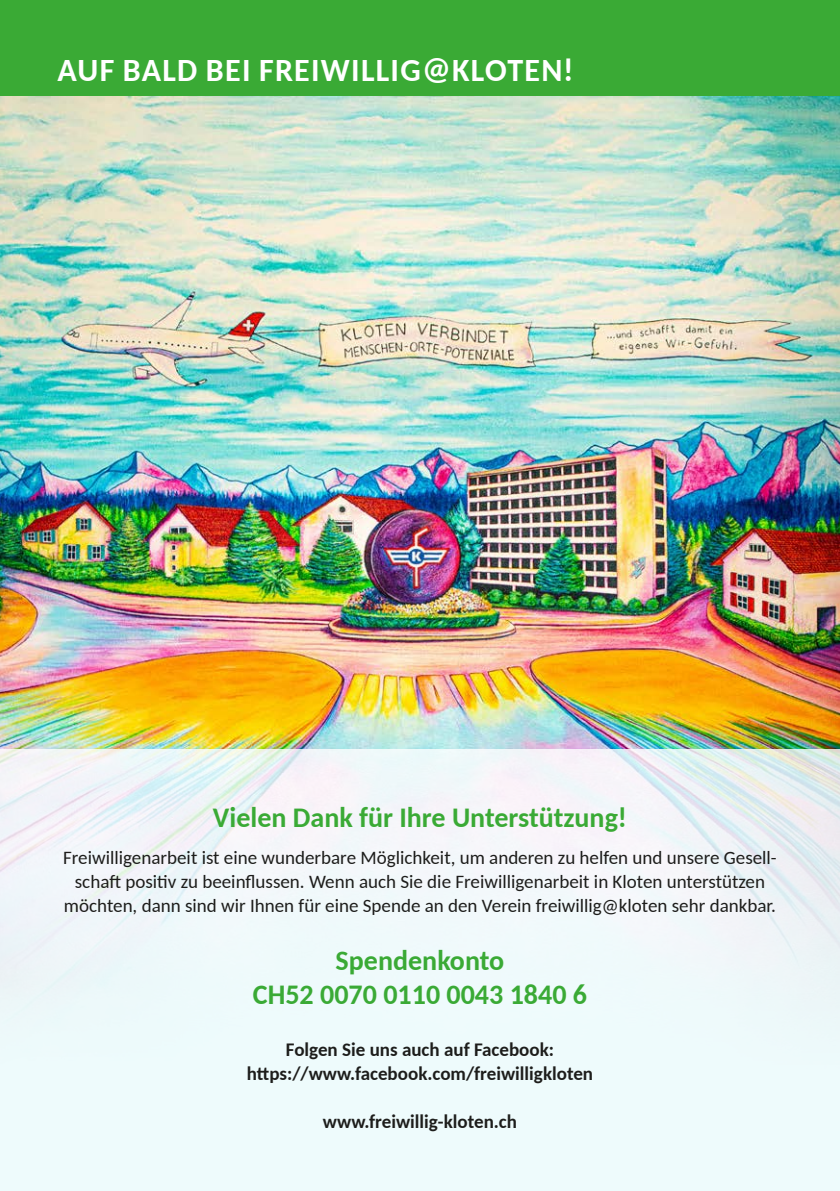
<style>
.page{position:relative;width:840px;height:1191px;background:#fff}
.page>*{position:absolute;margin:0;border:0;box-sizing:border-box;transform-origin:0 0}
.t1{font:700 32px "Carlito";letter-spacing:.04em;color:#fff}
.t2{font:700 28px/33.6px "Carlito";color:#3aaa35;text-align:center}
.t3{font:19px/24px "Carlito";color:#1d1d1b;text-align:center}
.t4{font:700 19px/24px "Carlito";color:#1d1d1b;text-align:center}
</style>
<div class="page">
<div style="left:0;top:0;width:839px;height:96px;background:#3aaa35"></div>
<img style="left:0;top:96px;width:839px;height:653px">
<svg style="left:0;top:749px;width:839px;height:442px;fill:#eef9fb"></svg>
<h1 class="t1" style="left:57px;top:48px;width:517px">AUF BALD BEI FREIWILLIG@KLOTEN!</h1>
<h2 class="t2" style="left:213px;top:800px;width:415px">Vielen Dank für Ihre Unterstützung!</h2>
<p class="t3" style="left:63px;top:845px;width:714px">Freiwilligenarbeit ist eine wunderbare Möglichkeit, um anderen zu helfen und unsere Gesell&shy;schaft positiv zu beeinflussen. Wenn auch Sie die Freiwilligenarbeit in Kloten unterstützen möchten, dann sind wir Ihnen für eine Spende an den Verein freiwillig@kloten sehr dankbar.</p>
<h2 class="t2" style="left:253px;top:942px;width:335px">Spendenkonto<br>CH52 0070 0110 0043 1840 6</h2>
<p class="t4" style="left:247px;top:1037px;width:347px">Folgen Sie uns auch auf Facebook: https://www.facebook.com/freiwilligkloten</p>
<p class="t4" style="left:323px;top:1109px;width:196px">www.freiwillig-kloten.ch</p>
</div>
